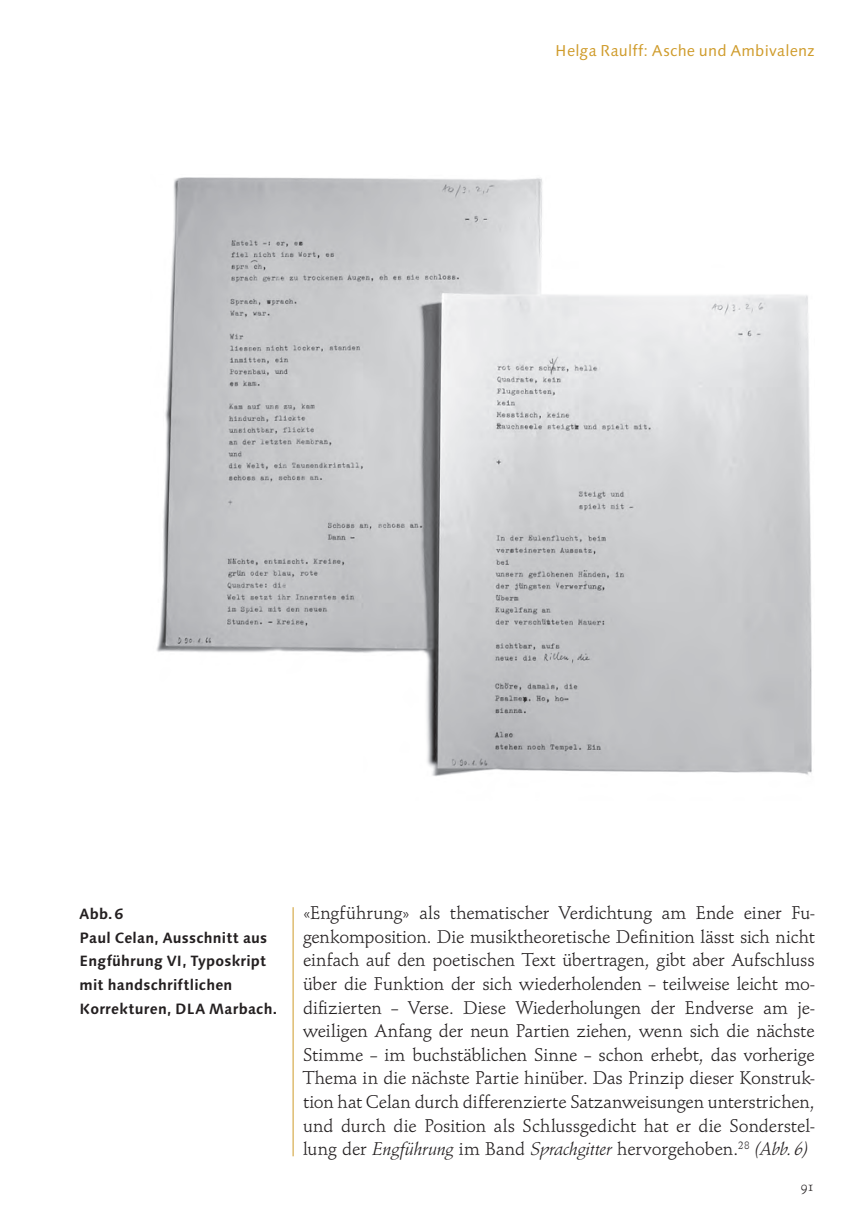
<style>
.page{position:relative;width:853px;height:1220px;background:#fff}
.page>*{position:absolute;margin:0;border:0;box-sizing:border-box;transform-origin:0 0}
.t1{font:19.25px/23.6px "Schneidler OSF";color:#231f20;text-align:justify}
.t2{font:19.25px "Schneidler Ita";letter-spacing:-.005em;color:#231f20}
.t3{font:15.75px "Linotype Syntax Os F";letter-spacing:.015em;color:#cf9b2a}
.t4{font:700 14.88px/23.6px "Linotype Syntax Os F";letter-spacing:.015em;color:#231f20}
.t5{font:14px "Schneidler OSF";color:#231f20}
.s1{font-family:"Linotype Syntax SC"}
.s2{font-family:"Schneidler OSF"}
</style>
<div class="page">
<img style="left:156px;top:177px;width:656px;height:599px">
<hr style="left:292px;top:907px;width:1px;height:249px;background:#cf9b2a">
<p class="t3" style="left:555px;top:45px;width:260px">Helga Raulff<span class="s1">:</span> Asche und Ambivalenz</p>
<p class="t4" style="left:79px;top:903px;width:199px">Abb. 6<br>Paul Celan, Ausschnitt aus<br>Engführung VI, Typoskript mit handschriftlichen<br>Korrekturen, DLA Marbach.</p>
<p class="t1" style="left:303px;top:902px;width:513px">«Engführung» als thematischer Verdichtung am Ende einer Fu&shy;genkomposition. Die musiktheoretische Definition lässt sich nicht einfach auf den poetischen Text übertragen, gibt aber Aufschluss über die Funktion der sich wiederholenden – teilweise leicht mo&shy;difizierten – Verse. Diese Wiederholungen der Endverse am je&shy;weiligen Anfang der neun Partien ziehen, wenn sich die nächste Stimme – im buchstäblichen Sinne – schon erhebt, das vorherige Thema in die nächste Partie hinüber. Das Prinzip dieser Konstruk&shy;tion hat Celan durch differenzierte Satzanweisungen unterstrichen, und durch die Position als Schlussgedicht hat er die Sonderstel-</p>
<p class="t2" style="left:303px;top:1141px;width:506px"><span class="s2">lung der</span> Engführung <span class="s2">im Band</span> Sprachgitter <span class="s2">hervorgehoben.</span><sup>28</sup> (Abb. 6)</p>
<p class="t5" style="left:800px;top:1180px;width:15px">91</p>
</div>
